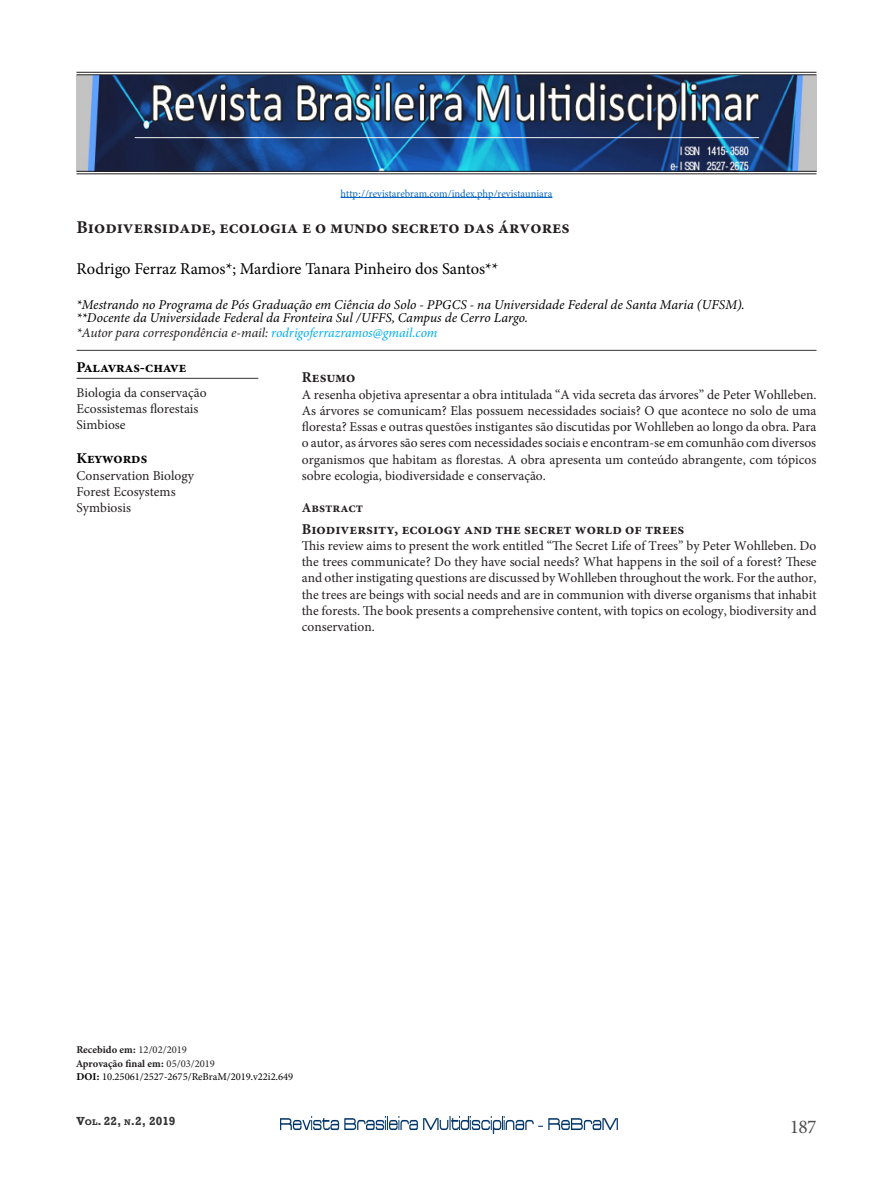
<style>
.page{position:relative;width:893px;height:1191px;background:#fff}
.page>*{position:absolute;margin:0;border:0;box-sizing:border-box;transform-origin:0 0}
.t1{font:19.5px "Minion Pro";color:#4f4f50}
.Corpo_do_texto{font:700 18px "Minion Pro";color:#231f20}
.t2{font:16.5px "Minion Pro";color:#000}
.Corpo_do_texto-2{font:700 15px "Minion Pro";color:#231f20}
.t3{font:700 15px "Minion 3";letter-spacing:.02em;color:#000}
.Corpo_do_texto-3{font:13.5px/16.2px "Minion Pro";color:#231f20;text-align:justify}
.t4{font:italic 13.5px "Minion 3";color:#000}
.t5{font:italic 13.5px "Minion Pro";letter-spacing:-.005em;color:#231f20}
.t6{font:700 13.5px "Minion Pro";color:#231f20}
.t7{font:700 12px "Rockwell";color:#333}
.Citação_com_recuo{font:10.5px "Minion 3";color:#0563c1}
.Corpo_do_texto-4{font:700 10.5px "Minion 3";color:#231f20}
.Corpo_do_texto-5{font:10.5px "Minion 3";color:#000}
.s1{color:#00aeef}
.s2{font-weight:400}
.s3{font-weight:700}
.s4{font-size:8.4px}
</style>
<div class="page">
<img style="left:280px;top:1116px;width:338px;height:17px">
<hr style="left:341px;top:197px;width:211px;height:1px;background:#0563c1">
<hr style="left:76px;top:350px;width:740px;height:1px;background:#333">
<hr style="left:76px;top:378px;width:182px;height:1px;background:#333">
<img style="left:77px;top:75px;width:739px;height:96px">
<hr style="left:76px;top:72px;width:740px;height:1px;background:#231f20">
<hr style="left:76px;top:74px;width:740px;height:1px;background:#231f20">
<hr style="left:76px;top:171px;width:740px;height:1px;background:#231f20">
<hr style="left:76px;top:174px;width:740px;height:1px;background:#231f20">
<p class="Citação_com_recuo" style="left:341px;top:186px;width:213px">http://revistarebram.com/index.php/revistauniara</p>
<p class="Corpo_do_texto" style="left:76px;top:214px;width:495px">Biodiversidade, ecologia e o mundo secreto das árvores</p>
<p class="t2" style="left:76px;top:257px;width:423px">Rodrigo Ferraz Ramos*; Mardiore Tanara Pinheiro dos Santos**</p>
<p class="t4" style="left:76px;top:295px;width:669px">*Mestrando no Programa de Pós Graduação em Ciência do Solo - PPGCS - na Universidade Federal de Santa Maria (UFSM).</p>
<p class="t4" style="left:76px;top:308px;width:453px">**Docente da Universidade Federal da Fronteira Sul /UFFS, Campus de Cerro Largo.</p>
<p class="t5" style="left:76px;top:324px;width:362px">*Autor para correspondência e-mail: <span class="s1">rodrigoferrazramos@gmail.com</span></p>
<p class="t3" style="left:76px;top:357px;width:111px">Palavras-chave</p>
<p class="Corpo_do_texto-3" style="left:76px;top:384px;width:132px">Biologia da conservação</p>
<p class="Corpo_do_texto-3" style="left:76px;top:400px;width:123px">Ecossistemas florestais</p>
<p class="Corpo_do_texto-3" style="left:76px;top:417px;width:51px">Simbiose</p>
<p class="t3" style="left:76px;top:448px;width:72px">Keywords</p>
<p class="Corpo_do_texto-3" style="left:76px;top:467px;width:119px">Conservation Biology</p>
<p class="Corpo_do_texto-3" style="left:76px;top:483px;width:101px">Forest Ecosystems</p>
<p class="Corpo_do_texto-3" style="left:76px;top:499px;width:56px">Symbiosis</p>
<p class="Corpo_do_texto-2" style="left:302px;top:367px;width:55px">Resumo</p>
<p class="Corpo_do_texto-3" style="left:302px;top:386px;width:516px">A resenha objetiva apresentar a obra intitulada “A vida secreta das árvores” de Peter Wohlleben.<br>As árvores se comunicam? Elas possuem necessidades sociais? O que acontece no solo de uma floresta? Essas e outras questões instigantes são discutidas por Wohlleben ao longo da obra. Para o autor, as árvores são seres com necessidades sociais e encontram-se em comunhão com diversos organismos que habitam as florestas. A obra apresenta um conteúdo abrangente, com tópicos sobre ecologia, biodiversidade e conservação.</p>
<p class="t6" style="left:302px;top:498px;width:63px">Abstract</p>
<p class="Corpo_do_texto-2" style="left:302px;top:518px;width:384px">Biodiversity, ecology and the secret world of trees</p>
<p class="Corpo_do_texto-3" style="left:302px;top:537px;width:516px">This review aims to present the work entitled “The Secret Life of Trees” by Peter Wohlleben. Do the trees communicate? Do they have social needs? What happens in the soil of a forest? These and other instigating questions are discussed by Wohlleben throughout the work. For the author, the trees are beings with social needs and are in communion with diverse organisms that inhabit the forests. The book presents a comprehensive content, with topics on ecology, biodiversity and conservation.</p>
<p class="Corpo_do_texto-4" style="left:76px;top:1042px;width:112px">Recebido em: <span class="s2">12/02/2019</span></p>
<p class="Corpo_do_texto-4" style="left:76px;top:1056px;width:140px">Aprovação final em: <span class="s2">05/03/2019</span></p>
<p class="Corpo_do_texto-5" style="left:76px;top:1069px;width:218px"><span class="s3">DOI:</span> 10.25061/2527-2675/ReBraM/2019.v22i2.649</p>
<p class="t7" style="left:76px;top:1113px;width:101px">V<span class="s4">ol</span>. 22, <span class="s4">n</span>.2, 2019</p>
<h1 class="t1" style="left:790px;top:1113px;width:28px">187</h1>
</div>
